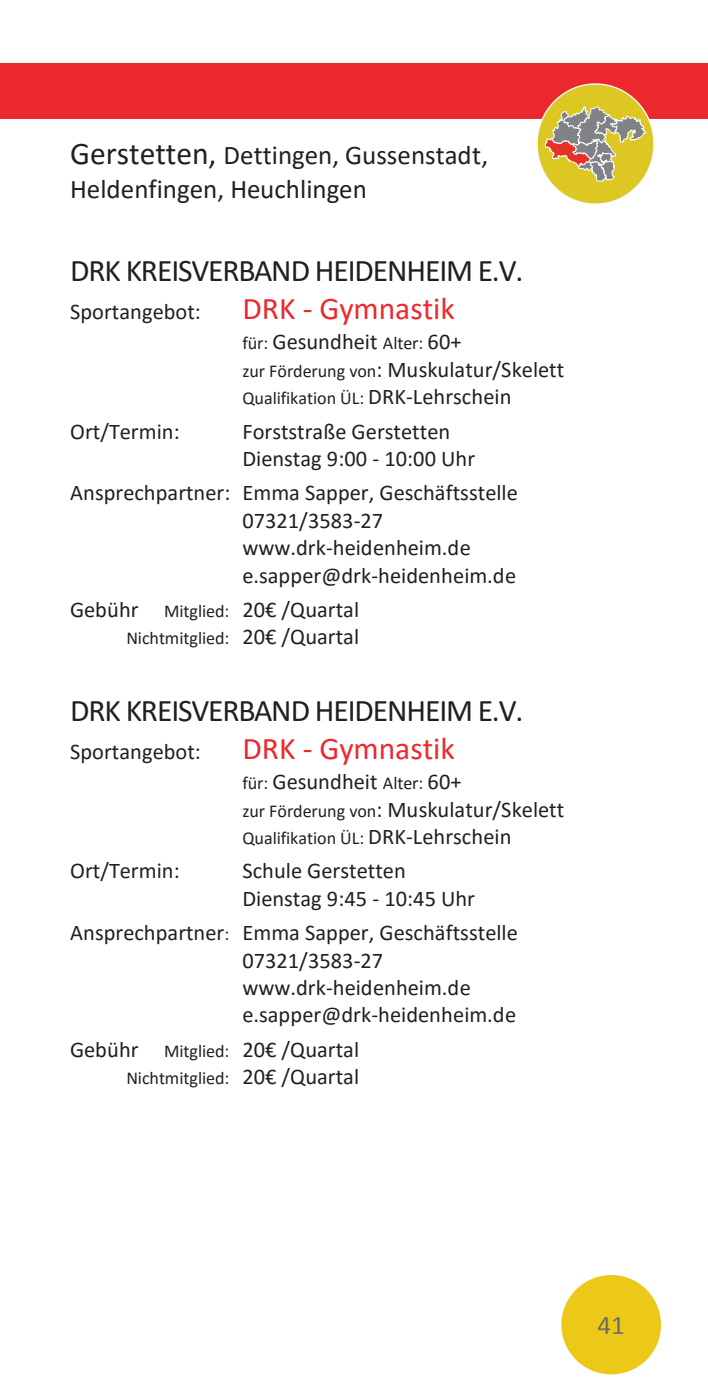
<style>
.page{position:relative;width:708px;height:1378px;background:#fff}
.page>*{position:absolute;margin:0;border:0;box-sizing:border-box;transform-origin:0 0}
.t1{font:31.5px "Calibri";letter-spacing:-.035em;color:#231f20}
.t2{font:31.5px "Calibri";color:#ec282c}
.t3{font:27px/34.2px "Calibri";color:#231f20}
.t4{font:27px "Calibri";color:#636366}
.t5{font:22.5px/27.4px "Calibri";color:#231f20}
.t6{font:18px "Calibri";letter-spacing:-.005em;color:#231f20}
.s1{font-size:31.5px}
.s2{font-size:18px}
.s3{font-size:22.5px}
</style>
<div class="page">
<div style="left:0;top:64px;width:708px;height:55px;background:#ec282c"></div>
<div style="left:561px;top:1275px;width:100px;height:99px;background:#ecc818;border-radius:50%"></div>
<div style="left:537px;top:84px;width:117px;height:120px;background:#ddc823;border-radius:50%"></div>
<svg style="left:544px;top:106px;width:103px;height:76px"></svg>
<p class="t3" style="left:70px;top:139px;width:419px"><span class="s1">Gerstetten,</span> Dettingen, Gussenstadt,<br>Heldenfingen, Heuchlingen</p>
<h1 class="t1" style="left:70px;top:256px;width:455px">DRK KREISVERBAND HEIDENHEIM E.V.</h1>
<p class="t5" style="left:70px;top:299px;width:132px">Sportangebot:</p>
<h1 class="t2" style="left:242px;top:294px;width:214px">DRK - Gymnastik</h1>
<p class="t5" style="left:242px;top:329px;width:323px"><span class="s2">für:</span> Gesundheit <span class="s2">Alter:</span> 60+<br><span class="s2">zur Förderung von</span>: Muskulatur/Skelett</p>
<p class="t6" style="left:242px;top:390px;width:270px">Qualifikation ÜL: <span class="s3">DRK-Lehrschein</span></p>
<p class="t5" style="left:70px;top:418px;width:111px">Ort/Termin:</p>
<p class="t5" style="left:242px;top:418px;width:234px">Forststraße Gerstetten<br>Dienstag 9:00 - 10:00 Uhr</p>
<p class="t5" style="left:242px;top:480px;width:277px;text-indent:-172px">Ansprechpartner: Emma Sapper, Geschäftsstelle<br>07321/3583-27 www.drk-heidenheim.de e.sapper@drk-heidenheim.de</p>
<p class="t5" style="left:70px;top:596px;width:290px">Gebühr <span class="s2">Mitglied:</span> 20€ /Quartal</p>
<p class="t6" style="left:126px;top:630px;width:234px">Nichtmitglied: <span class="s3">20€ /Quartal</span></p>
<h1 class="t1" style="left:70px;top:696px;width:455px">DRK KREISVERBAND HEIDENHEIM E.V.</h1>
<p class="t5" style="left:70px;top:739px;width:132px">Sportangebot:</p>
<h1 class="t2" style="left:242px;top:734px;width:214px">DRK - Gymnastik</h1>
<p class="t5" style="left:242px;top:768px;width:323px"><span class="s2">für:</span> Gesundheit <span class="s2">Alter:</span> 60+<br><span class="s2">zur Förderung von</span>: Muskulatur/Skelett</p>
<p class="t6" style="left:242px;top:830px;width:270px">Qualifikation ÜL: <span class="s3">DRK-Lehrschein</span></p>
<p class="t5" style="left:70px;top:858px;width:111px">Ort/Termin:</p>
<p class="t5" style="left:242px;top:858px;width:234px">Schule Gerstetten<br>Dienstag 9:45 - 10:45 Uhr</p>
<p class="t5" style="left:242px;top:919px;width:277px;text-indent:-172px">Ansprechpartner<span class="s2">:</span> Emma Sapper, Geschäftsstelle<br>07321/3583-27 www.drk-heidenheim.de e.sapper@drk-heidenheim.de</p>
<p class="t5" style="left:70px;top:1036px;width:290px">Gebühr <span class="s2">Mitglied:</span> 20€ /Quartal</p>
<p class="t6" style="left:126px;top:1070px;width:234px">Nichtmitglied: <span class="s3">20€ /Quartal</span></p>
<p class="t4" style="left:598px;top:1312px;width:29px">41</p>
</div>
